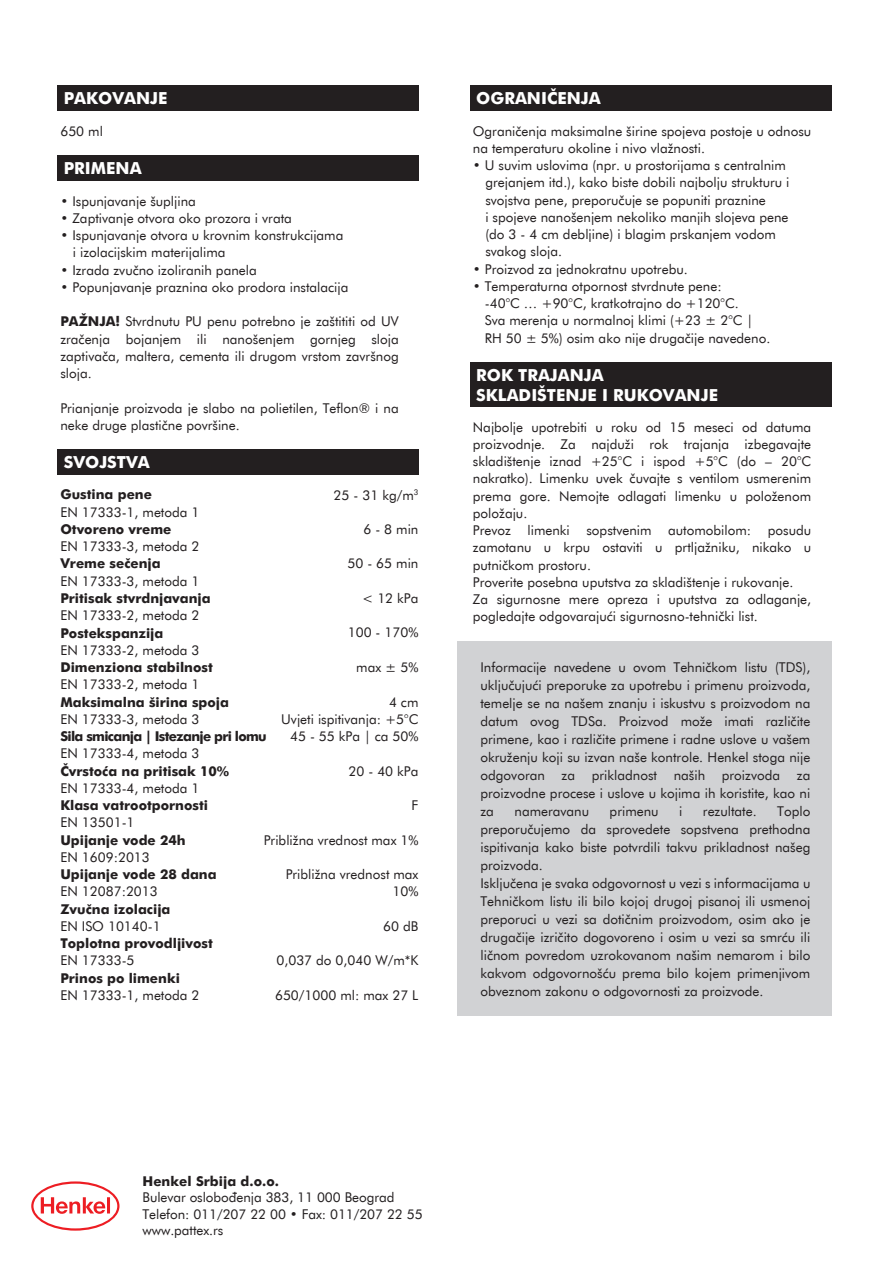
<style>
.page{position:relative;width:893px;height:1263px;background:#fff}
.page>*{position:absolute;margin:0;border:0;box-sizing:border-box;transform-origin:0 0}
.t1{font:700 16.5px/19.8px "Futura EU";color:#fff}
.t2{font:13.5px/17.2px "Futura EU";color:#231f20}
.t3{font:700 13.5px "Futura EU";color:#231f20}
.t4{font:700 13.5px "Futura EU";letter-spacing:-.05em;color:#231f20}
.s1{font-weight:700}
</style>
<div class="page">
<svg style="left:31px;top:1181px;width:88px;height:49px"></svg>
<div style="left:58px;top:86px;width:361px;height:25px;background:#231f20"></div>
<div style="left:470px;top:86px;width:361px;height:25px;background:#231f20"></div>
<div style="left:470px;top:362px;width:361px;height:45px;background:#231f20"></div>
<div style="left:58px;top:156px;width:361px;height:25px;background:#231f20"></div>
<div style="left:457px;top:641px;width:374px;height:375px;background:#d1d2d4"></div>
<div style="left:58px;top:449px;width:361px;height:26px;background:#231f20"></div>
<p class="t1" style="left:64px;top:89px;width:105px">PAKOVANJE</p>
<p class="t2" style="left:60px;top:123px;width:44px">650 ml</p>
<p class="t1" style="left:64px;top:159px;width:79px">PRIMENA</p>
<p class="t2" style="left:60px;top:192px;width:137px">• Ispunjavanje šupljina</p>
<p class="t2" style="left:60px;top:210px;width:233px">• Zaptivanje otvora oko prozora i vrata</p>
<p class="t2" style="left:73px;top:227px;width:272px;text-indent:-12px">• Ispunjavanje otvora u krovnim konstrukcijama i izolacijskim materijalima</p>
<p class="t2" style="left:60px;top:262px;width:198px">• Izrada zvučno izoliranih panela</p>
<p class="t2" style="left:60px;top:279px;width:290px">• Popunjavanje praznina oko prodora instalacija</p>
<p class="t2" style="left:60px;top:313px;width:340px;text-align:justify"><span class="s1">PAŽNJA!</span> Stvrdnutu PU penu potrebno je zaštititi od UV zračenja bojanjem ili nanošenjem gornjeg sloja zaptivača, maltera, cementa ili drugom vrstom završnog sloja.</p>
<p class="t2" style="left:60px;top:400px;width:340px">Prianjanje proizvoda je slabo na polietilen, Teflon® i na neke druge plastične površine.</p>
<p class="t1" style="left:64px;top:453px;width:88px">SVOJSTVA</p>
<p class="t3" style="left:60px;top:486px;width:93px">Gustina pene</p>
<p class="t2" style="left:60px;top:504px;width:141px">EN 17333-1, metoda 1</p>
<p class="t3" style="left:60px;top:521px;width:113px">Otvoreno vreme</p>
<p class="t2" style="left:60px;top:538px;width:141px">EN 17333-3, metoda 2</p>
<p class="t3" style="left:60px;top:555px;width:102px">Vreme sečenja</p>
<p class="t2" style="left:60px;top:573px;width:141px">EN 17333-3, metoda 1</p>
<p class="t3" style="left:60px;top:590px;width:152px">Pritisak stvrdnjavanja</p>
<p class="t2" style="left:60px;top:607px;width:141px">EN 17333-2, metoda 2</p>
<p class="t3" style="left:60px;top:624px;width:104px">Postekspanzija</p>
<p class="t2" style="left:60px;top:642px;width:141px">EN 17333-2, metoda 3</p>
<p class="t3" style="left:60px;top:659px;width:154px">Dimenziona stabilnost</p>
<p class="t2" style="left:60px;top:676px;width:141px">EN 17333-2, metoda 1</p>
<p class="t3" style="left:60px;top:693px;width:170px">Maksimalna širina spoja</p>
<p class="t2" style="left:60px;top:711px;width:141px">EN 17333-3, metoda 3</p>
<p class="t4" style="left:60px;top:728px;width:208px">Sila smicanja | Istezanje pri lomu</p>
<p class="t2" style="left:60px;top:745px;width:141px">EN 17333-4, metoda 3</p>
<p class="t3" style="left:60px;top:762px;width:170px">Čvrstoća na pritisak 10%</p>
<p class="t2" style="left:60px;top:780px;width:141px">EN 17333-4, metoda 1</p>
<p class="t3" style="left:60px;top:797px;width:149px">Klasa vatrootpornosti</p>
<p class="t2" style="left:60px;top:814px;width:76px">EN 13501-1</p>
<p class="t3" style="left:60px;top:831px;width:127px">Upijanje vode 24h</p>
<p class="t2" style="left:60px;top:849px;width:91px">EN 1609:2013</p>
<p class="t3" style="left:60px;top:866px;width:158px">Upijanje vode 28 dana</p>
<p class="t2" style="left:60px;top:883px;width:99px">EN 12087:2013</p>
<p class="t3" style="left:60px;top:900px;width:112px">Zvučna izolacija</p>
<p class="t2" style="left:60px;top:918px;width:102px">EN ISO 10140-1</p>
<p class="t3" style="left:60px;top:935px;width:154px">Toplotna provodljivost</p>
<p class="t2" style="left:60px;top:952px;width:76px">EN 17333-5</p>
<p class="t3" style="left:60px;top:969px;width:121px">Prinos po limenki</p>
<p class="t2" style="left:60px;top:987px;width:141px">EN 17333-1, metoda 2</p>
<p class="t2" style="left:334px;top:486px;width:86px">25 - 31 kg/m<sup>3</sup></p>
<p class="t2" style="left:363px;top:521px;width:57px">6 - 8 min</p>
<p class="t2" style="left:347px;top:555px;width:72px">50 - 65 min</p>
<p class="t2" style="left:362px;top:590px;width:58px">&lt; 12 kPa</p>
<p class="t2" style="left:348px;top:624px;width:72px">100 - 170%</p>
<p class="t2" style="left:356px;top:659px;width:64px">max ± 5%</p>
<p class="t2" style="left:281px;top:693px;width:139px;text-align:right">4 cm<br>Uvjeti ispitivanja: +5°C<br>45 - 55 kPa | ca 50%</p>
<p class="t2" style="left:348px;top:762px;width:71px">20 - 40 kPa</p>
<p class="t2" style="left:412px;top:797px;width:8px">F</p>
<p class="t2" style="left:264px;top:831px;width:156px">Približna vrednost max 1%</p>
<p class="t2" style="left:286px;top:866px;width:134px;text-align:right">Približna vrednost max<br>10%</p>
<p class="t2" style="left:383px;top:918px;width:37px">60 dB</p>
<p class="t2" style="left:276px;top:952px;width:144px">0,037 do 0,040 W/m*K</p>
<p class="t2" style="left:275px;top:987px;width:145px">650/1000 ml: max 27 L</p>
<p class="t1" style="left:476px;top:89px;width:126px">OGRANIČENJA</p>
<p class="t2" style="left:473px;top:123px;width:340px">Ograničenja maksimalne širine spojeva postoje u odnosu na temperaturu okoline i nivo vlažnosti.</p>
<p class="t2" style="left:485px;top:157px;width:306px;text-indent:-12px">• U suvim uslovima (npr. u prostorijama s centralnim grejanjem itd.), kako biste dobili najbolju strukturu i svojstva pene, preporučuje se popuniti praznine<br>i spojeve nanošenjem nekoliko manjih slojeva pene (do 3 - 4 cm debljine) i blagim prskanjem vodom svakog sloja.</p>
<p class="t2" style="left:473px;top:261px;width:216px">• Proizvod za jednokratnu upotrebu.</p>
<p class="t2" style="left:485px;top:278px;width:287px;text-indent:-12px">• Temperaturna otpornost stvrdnute pene:<br>-40°C … +90°C, kratkotrajno do +120°C.<br>Sva merenja u normalnoj klimi (+23 ± 2°C | RH 50 ± 5%) osim ako nije drugačije navedeno.</p>
<p class="t1" style="left:476px;top:366px;width:243px">ROK TRAJANJA<br>SKLADIŠTENJE I RUKOVANJE</p>
<p class="t2" style="left:473px;top:419px;width:340px">Najbolje upotrebiti u roku od 15 meseci od datuma proizvodnje. Za najduži rok trajanja izbegavajte skladištenje iznad +25°C i ispod +5°C (do – 20°C nakratko). Limenku uvek čuvajte s ventilom usmerenim prema gore. Nemojte odlagati limenku u položenom položaju.<br>Prevoz limenki sopstvenim automobilom: posudu zamotanu u krpu ostaviti u prtljažniku, nikako u putničkom prostoru.<br>Proverite posebna uputstva za skladištenje i rukovanje.<br>Za sigurnosne mere opreza i uputstva za odlaganje, pogledajte odgovarajući sigurnosno-tehnički list.</p>
<p class="t2" style="left:480px;top:659px;width:331px;line-height:18px;text-align:justify">Informacije navedene u ovom Tehničkom listu (TDS), uključujući preporuke za upotrebu i primenu proizvoda, temelje se na našem znanju i iskustvu s proizvodom na datum ovog TDSa. Proizvod može imati različite primene, kao i različite primene i radne uslove u vašem okruženju koji su izvan naše kontrole. Henkel stoga nije odgovoran za prikladnost naših proizvoda za proizvodne procese i uslove u kojima ih koristite, kao ni za</p>
<p class="t2" style="left:480px;top:803px;width:331px;line-height:18px;text-indent:297px">Toplo preporučujemo da sprovedete sopstvena prethodna ispitivanja kako biste potvrdili takvu prikladnost našeg proizvoda.<br>Isključena je svaka odgovornost u vezi s informacijama u Tehničkom listu ili bilo kojoj drugoj pisanoj ili usmenoj preporuci u vezi sa dotičnim proizvodom, osim ako je drugačije izričito dogovoreno i osim u vezi sa smrću ili ličnom povredom uzrokovanom našim nemarom i bilo kakvom odgovornošću prema bilo kojem primenjivom obveznom zakonu o odgovornosti za proizvode.</p>
<p class="t2" style="left:514px;top:803px;width:76px">nameravanu</p>
<p class="t2" style="left:610px;top:803px;width:51px">primenu</p>
<p class="t2" style="left:679px;top:803px;width:5px">i</p>
<p class="t2" style="left:703px;top:803px;width:55px">rezultate.</p>
<p class="t3" style="left:142px;top:1173px;width:138px">Henkel Srbija d.o.o.</p>
<p class="t2" style="left:142px;top:1190px;width:282px;line-height:16.2px">Bulevar oslobođenja 383, 11 000 Beograd<br>Telefon: 011/207 22 00 • Fax: 011/207 22 55</p>
<p class="t2" style="left:142px;top:1222px;width:82px">www.pattex.rs</p>
</div>
